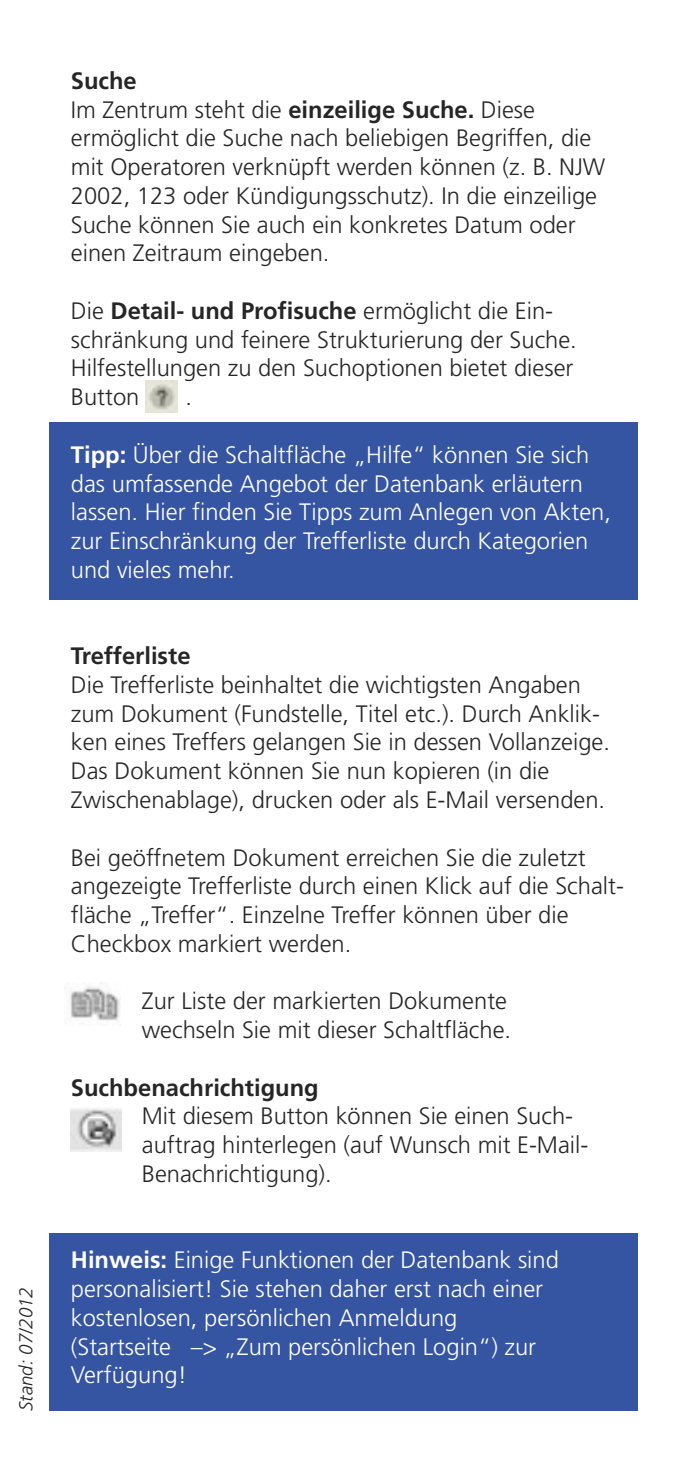
<style>
.page{position:relative;width:695px;height:1475px;background:#fff}
.page>*{position:absolute;margin:0;border:0;box-sizing:border-box;transform-origin:0 0}
.t1{font:300 23.75px/28.8px "Frutiger";color:#272627}
.t2{font:300 23.75px/28.8px "Frutiger";color:#fff}
.t3{font:700 23.75px "Frutiger";color:#272627}
.t4{font:italic 300 18.75px "Frutiger";color:#272627}
.s1{font-weight:700}
</style>
<div class="page">
<div style="left:50px;top:1233px;width:588px;height:177px;background:#3554a2"></div>
<div style="left:50px;top:422px;width:588px;height:177px;background:#3554a2"></div>
<img style="left:71px;top:1108px;width:51px;height:42px">
<img style="left:70px;top:982px;width:50px;height:39px">
<img style="left:145px;top:380px;width:32px;height:32px">
<p class="t4" style="left:18px;top:1410px;width:125px;rotate:-90deg">Stand: 07/2012</p>
<p class="t1" style="left:71px;top:68px;width:536px"><span class="s1">Suche<br></span>Im Zentrum steht die <span class="s1">einzeilige Suche.</span> Diese ermöglicht die Suche nach beliebigen Begriffen, die mit Operatoren verknüpft werden können (z. B. NJW 2002, 123 oder Kündigungsschutz). In die einzeilige Suche können Sie auch ein konkretes Datum oder einen Zeitraum eingeben.</p>
<p class="t1" style="left:71px;top:298px;width:507px">Die <span class="s1">Detail- und Profisuche</span> ermöglicht die Ein&shy;schränkung und feinere Strukturierung der Suche.<br>Hilfestellungen zu den Suchoptionen bietet dieser Button</p>
<p class="t1" style="left:185px;top:384px;width:8px">.</p>
<p class="t2" style="left:71px;top:442px;width:541px"><span class="s1">Tipp:</span> Über die Schaltfläche „Hilfe“ können Sie sich das umfassende Angebot der Datenbank erläutern lassen. Hier finden Sie Tipps zum Anlegen von Akten, zur Einschränkung der Trefferliste durch Kategorien und vieles mehr.</p>
<p class="t3" style="left:71px;top:646px;width:121px">Trefferliste</p>
<p class="t1" style="left:71px;top:672px;width:540px">Die Trefferliste beinhaltet die wichtigsten Angaben zum Dokument (Fundstelle, Titel etc.). Durch Anklik&shy;ken eines Treffers gelangen Sie in dessen Vollanzeige.<br>Das Dokument können Sie nun kopieren (in die Zwischenablage), drucken oder als E-Mail versenden.</p>
<p class="t1" style="left:71px;top:844px;width:554px">Bei geöffnetem Dokument erreichen Sie die zuletzt angezeigte Trefferliste durch einen Klick auf die Schalt&shy;fläche „Treffer“. Einzelne Treffer können über die Checkbox markiert werden.</p>
<p class="t1" style="left:142px;top:988px;width:371px">Zur Liste der markierten Dokumente wechseln Sie mit dieser Schaltfläche.</p>
<p class="t3" style="left:71px;top:1077px;width:249px">Suchbenachrichtigung</p>
<p class="t1" style="left:142px;top:1103px;width:448px">Mit diesem Button können Sie einen Such&shy;auftrag hinterlegen (auf Wunsch mit E-Mail-<br>Benachrichtigung).</p>
<p class="t2" style="left:71px;top:1247px;width:489px"><span class="s1">Hinweis:</span> Einige Funktionen der Datenbank sind personalisiert! Sie stehen daher erst nach einer kostenlosen, persönlichen Anmeldung (Startseite –&gt; „Zum persönlichen Login“) zur Verfügung!</p>
</div>
